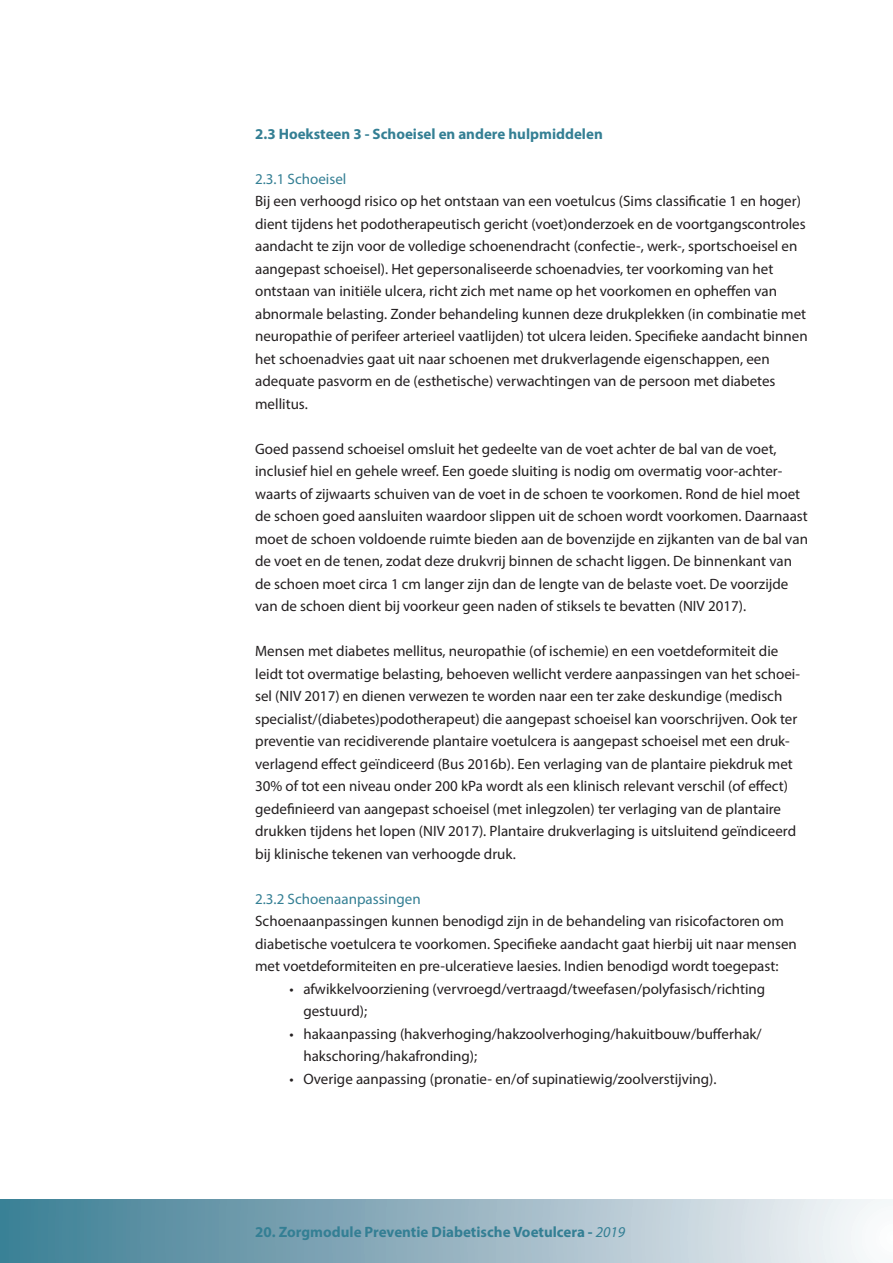
<style>
.page{position:relative;width:893px;height:1263px;background:#fff}
.page>*{position:absolute;margin:0;border:0;box-sizing:border-box;transform-origin:0 0}
.t1{font:15px/22.5px "Myriad Pro";color:#231f20}
.t2{font:700 15px "Myriad Pro";color:#347f94}
.t3{font:15px "Myriad Pro";color:#347f94}
.s1{font-weight:400;font-style:italic}
</style>
<div class="page">
<div style="left:0;top:1199px;width:893px;height:64px;background:linear-gradient(to right,#397991,#f7f4f7)"></div>
<p class="t2" style="left:255px;top:124px;width:349px">2.3 Hoeksteen 3 - Schoeisel en andere hulpmiddelen</p>
<p class="t3" style="left:255px;top:170px;width:93px">2.3.1 Schoeisel</p>
<p class="t1" style="left:255px;top:190px;width:554px">Bij een verhoogd risico op het ontstaan van een voetulcus (Sims classificatie 1 en hoger) dient tijdens het podotherapeutisch gericht (voet)onderzoek en de voortgangscontroles aandacht te zijn voor de volledige schoenendracht (confectie-, werk-, sportschoeisel en aangepast schoeisel). Het gepersonaliseerde schoenadvies, ter voorkoming van het ontstaan van initiële ulcera, richt zich met name op het voorkomen en opheffen van abnormale belasting. Zonder behandeling kunnen deze drukplekken (in combinatie met neuropathie of perifeer arterieel vaatlijden) tot ulcera leiden. Specifieke aandacht binnen het schoenadvies gaat uit naar schoenen met drukverlagende eigenschappen, een adequate pasvorm en de (esthetische) verwachtingen van de persoon met diabetes mellitus.</p>
<p class="t1" style="left:255px;top:437px;width:554px">Goed passend schoeisel omsluit het gedeelte van de voet achter de bal van de voet, inclusief hiel en gehele wreef. Een goede sluiting is nodig om overmatig voor-achter&shy;waarts of zijwaarts schuiven van de voet in de schoen te voorkomen. Rond de hiel moet de schoen goed aansluiten waardoor slippen uit de schoen wordt voorkomen. Daarnaast moet de schoen voldoende ruimte bieden aan de bovenzijde en zijkanten van de bal van de voet en de tenen, zodat deze drukvrij binnen de schacht liggen. De binnenkant van de schoen moet circa 1 cm langer zijn dan de lengte van de belaste voet. De voorzijde van de schoen dient bij voorkeur geen naden of stiksels te bevatten (NIV 2017).</p>
<p class="t1" style="left:255px;top:640px;width:546px">Mensen met diabetes mellitus, neuropathie (of ischemie) en een voetdeformiteit die leidt tot overmatige belasting, behoeven wellicht verdere aanpassingen van het schoei&shy;sel (NIV 2017) en dienen verwezen te worden naar een ter zake deskundige (medisch specialist/(diabetes)podotherapeut) die aangepast schoeisel kan voorschrijven. Ook ter preventie van recidiverende plantaire voetulcera is aangepast schoeisel met een druk&shy;verlagend effect geïndiceerd (Bus 2016b). Een verlaging van de plantaire piekdruk met 30% of tot een niveau onder 200 kPa wordt als een klinisch relevant verschil (of effect) gedefinieerd van aangepast schoeisel (met inlegzolen) ter verlaging van de plantaire drukken tijdens het lopen (NIV 2017). Plantaire drukverlaging is uitsluitend geïndiceerd bij klinische tekenen van verhoogde druk.</p>
<p class="t3" style="left:255px;top:890px;width:167px">2.3.2 Schoenaanpassingen</p>
<p class="t1" style="left:255px;top:910px;width:543px">Schoenaanpassingen kunnen benodigd zijn in de behandeling van risicofactoren om diabetische voetulcera te voorkomen. Specifieke aandacht gaat hierbij uit naar mensen met voetdeformiteiten en pre-ulceratieve laesies. Indien benodigd wordt toegepast:</p>
<p class="t1" style="left:303px;top:977px;width:463px;text-indent:-14px">• afwikkelvoorziening (vervroegd/vertraagd/tweefasen/polyfasisch/richting gestuurd);</p>
<p class="t1" style="left:303px;top:1022px;width:460px;text-indent:-14px">• hakaanpassing (hakverhoging/hakzoolverhoging/hakuitbouw/bufferhak/ hakschoring/hakafronding);</p>
<p class="t1" style="left:290px;top:1067px;width:429px">• Overige aanpassing (pronatie- en/of supinatiewig/zoolverstijving).</p>
<p class="t2" style="left:255px;top:1222px;width:372px">20. Zorgmodule Preventie Diabetische Voetulcera - <span class="s1">2019</span></p>
</div>
